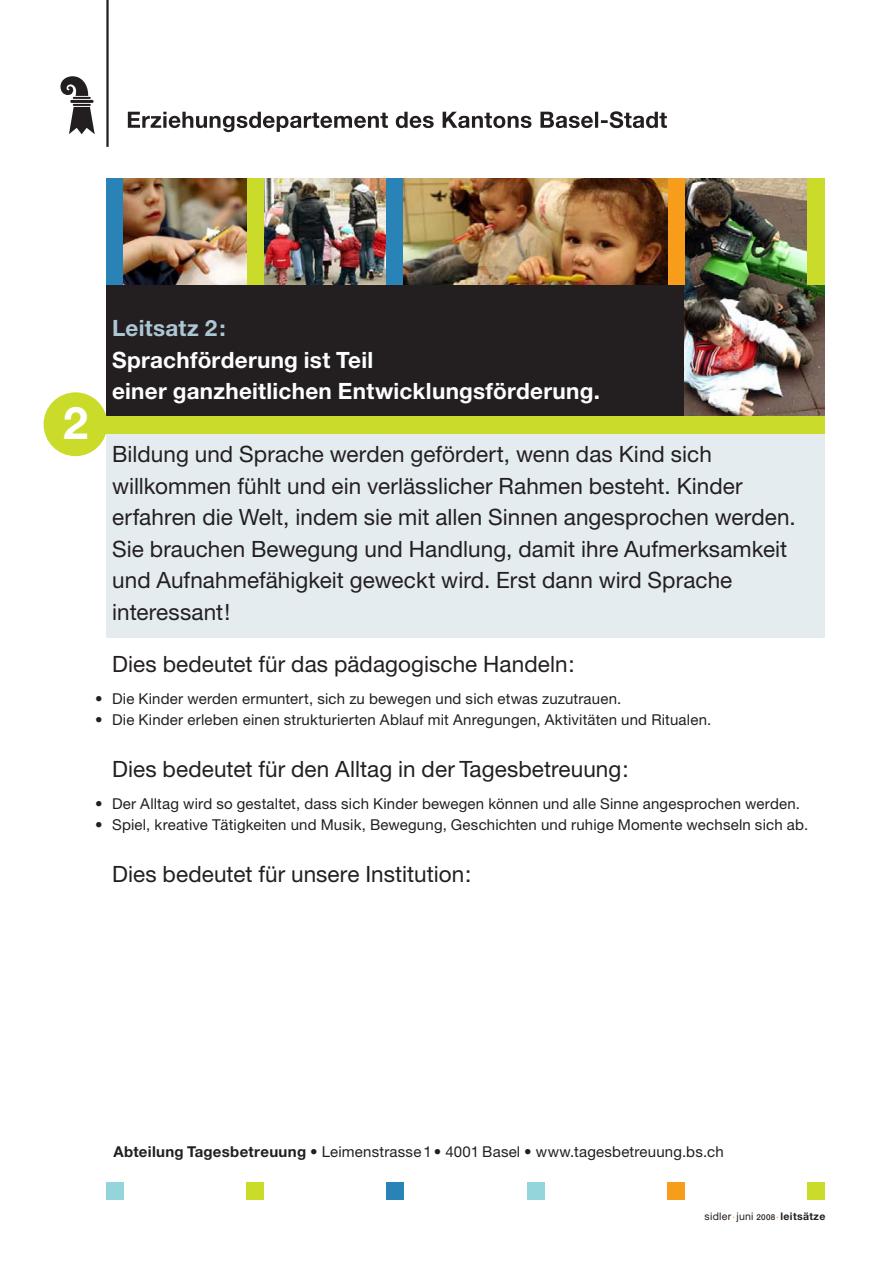
<style>
.page{position:relative;width:893px;height:1263px;background:#fff}
.page>*{position:absolute;margin:0;border:0;box-sizing:border-box;transform-origin:0 0}
.t1{font:700 45px "Helvetica Neue";color:#fff}
.t2{font:22.5px/31.5px "Helvetica Neue";letter-spacing:.005em;color:#231f20}
.t3{font:700 22.5px/31.5px "Helvetica Neue";letter-spacing:.01em;color:#fff}
.t4{font:15px "Helvetica Neue";letter-spacing:.01em;color:#231f20}
.t5{font:10.5px "Helvetica Neue";letter-spacing:.025em;color:#231f20}
.s1{color:#adc6d3}
.s2{font-weight:700}
.s3{font-weight:500;font-size:8.1px}
</style>
<div class="page">
<div style="left:106px;top:1182px;width:17px;height:17px;background:#93d5da"></div>
<div style="left:247px;top:1182px;width:17px;height:17px;background:#cadb2a"></div>
<div style="left:387px;top:1182px;width:17px;height:17px;background:#2a83b7"></div>
<div style="left:668px;top:1182px;width:17px;height:17px;background:#f89c1c"></div>
<div style="left:527px;top:1182px;width:17px;height:17px;background:#93d5da"></div>
<div style="left:808px;top:1182px;width:17px;height:17px;background:#cadb2a"></div>
<svg style="left:128px;top:112px;width:260px;height:20px"></svg>
<svg style="left:396px;top:112px;width:38px;height:16px"></svg>
<svg style="left:443px;top:112px;width:88px;height:16px"></svg>
<svg style="left:540px;top:112px;width:53px;height:16px"></svg>
<hr style="left:595px;top:112px;width:3px;height:16px;background:#231f20">
<svg style="left:601px;top:111px;width:66px;height:17px"></svg>
<svg style="left:60px;top:76px;width:35px;height:58px"></svg>
<hr style="left:106px;top:0;width:3px;height:147px;background:#231f20">
<div style="left:106px;top:285px;width:719px;height:131px;background:#231f20"></div>
<div style="left:106px;top:433px;width:719px;height:205px;background:#e5ecf0"></div>
<img style="left:264px;top:179px;width:123px;height:106px">
<img style="left:685px;top:179px;width:140px;height:237px">
<div style="left:106px;top:416px;width:719px;height:17px;background:#cadb2a"></div>
<div style="left:44px;top:392px;width:63px;height:64px;background:#cadb2a;border-radius:50%"></div>
<div style="left:387px;top:179px;width:17px;height:106px;background:#2a83b7"></div>
<div style="left:668px;top:179px;width:17px;height:106px;background:#f89c1c"></div>
<div style="left:106px;top:179px;width:17px;height:106px;background:#2a83b7"></div>
<div style="left:808px;top:179px;width:17px;height:106px;background:#cadb2a"></div>
<div style="left:247px;top:179px;width:17px;height:106px;background:#cadb2a"></div>
<img style="left:404px;top:179px;width:264px;height:106px">
<img style="left:123px;top:179px;width:124px;height:106px">
<p class="t1" style="left:63px;top:395px;width:27px">2</p>
<p class="t3" style="left:112px;top:312px;width:489px"><span class="s1">Leitsatz 2:<br></span>Sprachförderung ist Teil<br>einer ganzheitlichen Entwicklungsförderung.</p>
<p class="t2" style="left:112px;top:438px;width:685px">Bildung und Sprache werden gefördert, wenn das Kind sich willkommen fühlt und ein verlässlicher Rahmen besteht. Kinder erfahren die Welt, indem sie mit allen Sinnen angesprochen werden.<br>Sie brauchen Bewegung und Handlung, damit ihre Aufmerk-samkeit und Aufnahmefähigkeit geweckt wird. Erst dann wird Sprache interessant!</p>
<p class="t2" style="left:112px;top:648px;width:464px">Dies bedeutet für das pädagogische Handeln:</p>
<p class="t4" style="left:95px;top:689px;width:528px">• Die Kinder werden ermuntert, sich zu bewegen und sich etwas zuzu-trauen.</p>
<p class="t4" style="left:95px;top:710px;width:618px">• Die Kinder erleben einen strukturierten Ablauf mit Anregungen, Aktivitäten und Ritualen.</p>
<p class="t2" style="left:112px;top:753px;width:518px">Dies bedeutet für den Alltag in der Tagesbetreuung:</p>
<p class="t4" style="left:95px;top:794px;width:706px">• Der Alltag wird so gestaltet, dass sich Kinder bewegen können und alle Sinne angesprochen werden.</p>
<p class="t4" style="left:95px;top:815px;width:714px">• Spiel, kreative Tätigkeiten und Musik, Bewegung, Geschichten und ruhige Momente wechseln sich ab.</p>
<p class="t2" style="left:112px;top:858px;width:361px">Dies bedeutet für unsere Institution:</p>
<p class="t4" style="left:113px;top:1143px;width:612px"><span class="s2">Abteilung Tagesbetreuung</span> • Leimenstrasse 1 • 4001 Basel • www.tagesbetreuung.bs.ch</p>
<p class="t5" style="left:705px;top:1210px;width:122px">sidler <sup>.</sup> juni <span class="s3">2008</span><sup>.</sup><span class="s2">leitsätze</span></p>
</div>
